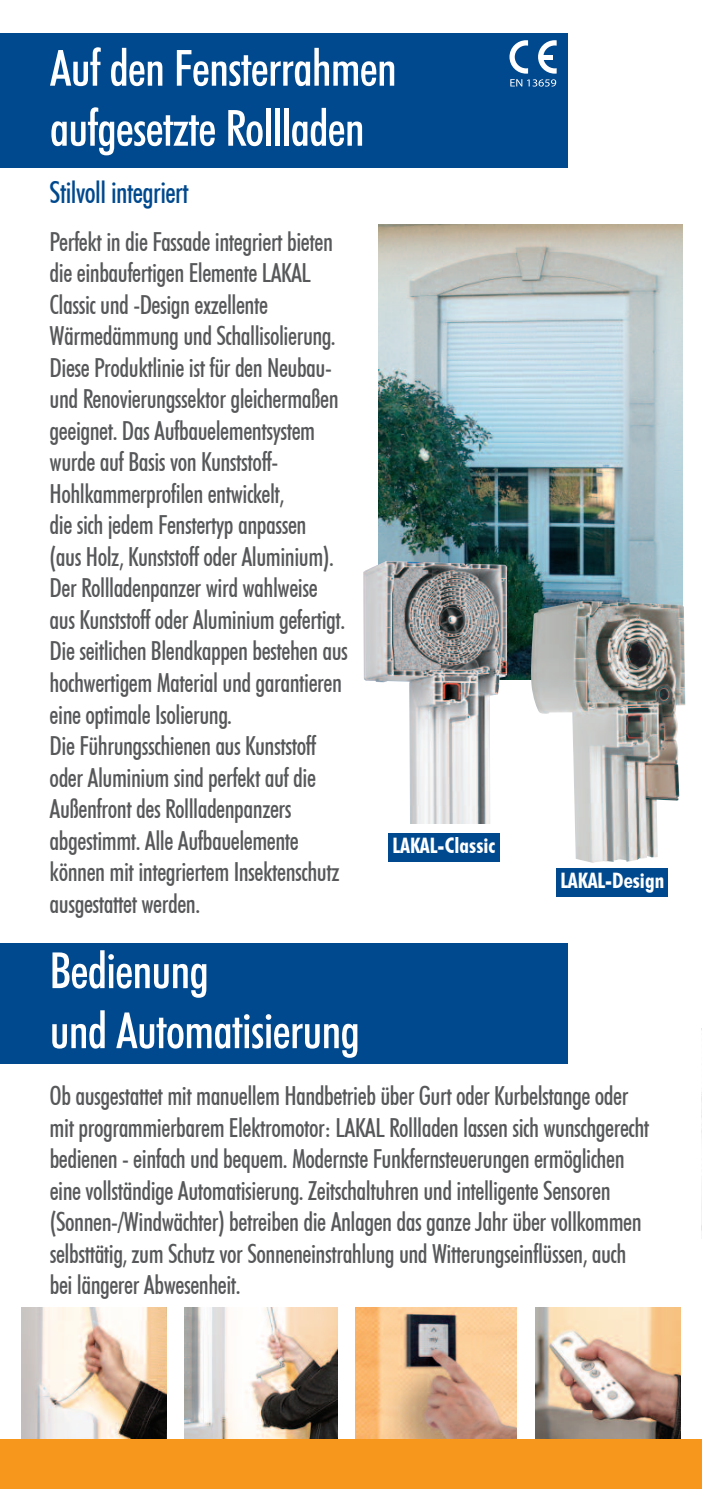
<style>
.page{position:relative;width:702px;height:1489px;background:#fff}
.page>*{position:absolute;margin:0;border:0;box-sizing:border-box;transform-origin:0 0}
.t1{font:500 condensed 50px/60px "Futura BT";letter-spacing:-.02em;color:#fff}
.t2{font:500 condensed 30px "Futura BT";letter-spacing:-.02em;color:#01498e;scale:.95 1}
.t3{font:500 condensed 26.25px/31.5px "Futura BT";letter-spacing:-.02em;color:#57585a;scale:.95 1}
.t4{font:700 condensed 21.25px "Futura BT";color:#fff}
</style>
<div class="page">
<img style="left:21px;top:1307px;width:145px;height:132px">
<img style="left:355px;top:1307px;width:161px;height:132px">
<img style="left:185px;top:1307px;width:152px;height:132px">
<img style="left:535px;top:1307px;width:145px;height:132px">
<div style="left:0;top:33px;width:567px;height:135px;background:#01498e"></div>
<div style="left:0;top:943px;width:567px;height:120px;background:#01498e"></div>
<div style="left:0;top:1439px;width:702px;height:49px;background:#f7981d"></div>
<img style="left:378px;top:225px;width:304px;height:454px">
<img style="left:363px;top:560px;width:144px;height:263px">
<img style="left:531px;top:601px;width:154px;height:261px">
<div style="left:388px;top:833px;width:111px;height:28px;background:#01498e"></div>
<div style="left:556px;top:868px;width:112px;height:28px;background:#01498e"></div>
<svg style="left:509px;top:40px;width:47px;height:47px"></svg>
<svg style="left:701px;top:1028px;width:1px;height:203px"></svg>
<h1 class="t1" style="left:50px;top:37px;width:348px">Auf den Fensterrahmen aufgesetzte Rollladen</h1>
<p class="t2" style="left:50px;top:174px;width:148px">Stilvoll integriert</p>
<p class="t3" style="left:50px;top:225px;width:315px">Perfekt in die Fassade integriert bieten die einbaufertigen elemente LAKAL classic und -Design exzellente Wärmedämmung und Schallisolierung.<br>Diese Produktlinie ist für den Neubau&shy;und Renovierungssektor gleichermaßen geeignet. Das Aufbauelementsystem wurde auf Basis von Kunststoff&shy;hohlkammerprofilen entwickelt,<br>die sich jedem Fenstertyp anpassen<br>(aus holz, Kunststoff oder Aluminium).<br>Der Rollladenpanzer wird wahlweise aus Kunststoff oder Aluminium gefertigt.<br>Die seitlichen Blendkappen bestehen aus hochwertigem Material und garantieren eine optimale Isolierung.<br>Die Führungsschienen aus Kunststoff oder Aluminium sind perfekt auf die Außenfront des Rollladenpanzers abgestimmt. Alle Aufbauelemente können mit integriertem Insektenschutz ausgestattet werden.</p>
<p class="t4" style="left:392px;top:832px;width:104px">LAKAL-Classic</p>
<p class="t4" style="left:560px;top:867px;width:105px">LAKAL-Design</p>
<h1 class="t1" style="left:50px;top:939px;width:312px">Bedienung<br>und Automatisierung</h1>
<p class="t3" style="left:50px;top:1079px;width:632px">ob ausgestattet mit manuellem handbetrieb über Gurt oder Kurbelstange oder mit programmierbarem elektromotor: LAKAL Rollladen lassen sich wunschgerecht bedienen - einfach und bequem. Modernste Funkfernsteuerungen ermöglichen eine vollständige Automatisierung. zeitschaltuhren und intelligente Sensoren (Sonnen-/Windwächter) betreiben die Anlagen das ganze Jahr über vollkommen selbsttätig, zum Schutz vor Sonneneinstrahlung und Witterungseinflüssen, auch bei längerer Abwesenheit.</p>
</div>
